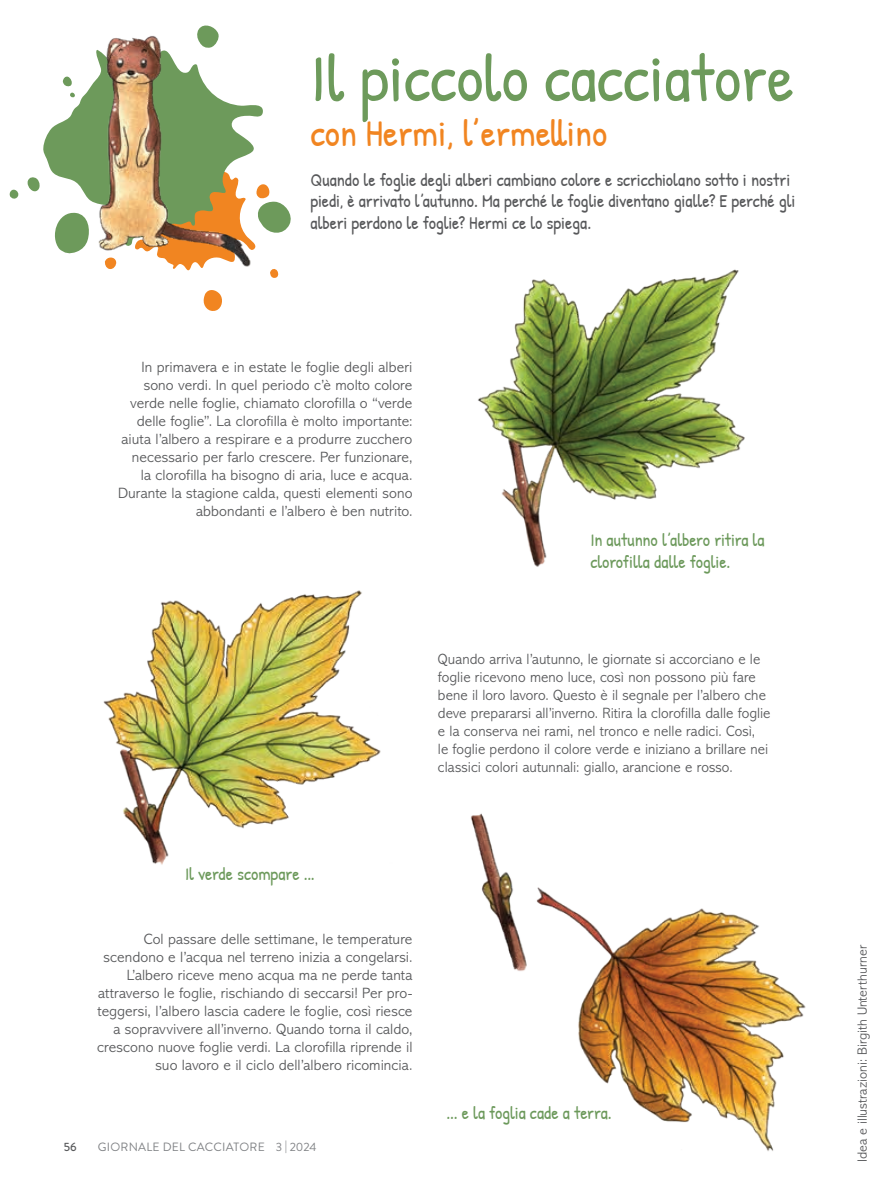
<style>
.page{position:relative;width:893px;height:1191px;background:#fff}
.page>*{position:absolute;margin:0;border:0;box-sizing:border-box;transform-origin:0 0}
.t1{font:67.5px "Patrick Hand";color:#6d9a5b}
.t2{font:37.5px "Patrick Hand";color:#f18521}
.t3{font:18px/21.6px "Patrick Hand";letter-spacing:-.005em;color:#57585a}
.t4{font:18px/21.6px "Patrick Hand";letter-spacing:-.005em;color:#6c995b}
.t5{font:300 15px/18px "Abadi MT Std";letter-spacing:.005em;color:#57585a;text-align:right}
.t6{font:300 13.5px "Abadi MT Std";color:#57585a}
.t7{font:12px "Brandon Grotesque";letter-spacing:.02em;color:#808285}
.t8{font:500 12px "Brandon Grotesque";color:#57585a}
</style>
<div class="page">
<svg style="left:203px;top:290px;width:19px;height:21px"></svg>
<svg style="left:43px;top:81px;width:32px;height:101px"></svg>
<svg style="left:54px;top:212px;width:21px;height:42px"></svg>
<svg style="left:9px;top:177px;width:31px;height:22px"></svg>
<svg style="left:263px;top:184px;width:28px;height:94px"></svg>
<svg style="left:63px;top:76px;width:12px;height:22px"></svg>
<img style="left:75px;top:25px;width:188px;height:246px">
<img style="left:478px;top:269px;width:267px;height:298px">
<img style="left:103px;top:590px;width:278px;height:275px">
<img style="left:471px;top:813px;width:335px;height:338px">
<h1 class="t1" style="left:310px;top:31px;width:485px">Il piccolo cacciatore</h1>
<h2 class="t2" style="left:310px;top:107px;width:298px">con Hermi, l’ermellino</h2>
<p class="t3" style="left:310px;top:168px;width:487px">Quando le foglie degli alberi cambiano colore e scricchiolano sotto i nostri piedi, è arrivato l’autunno. Ma perché le foglie diventano gialle? E perché gli alberi perdono le foglie? Hermi ce lo spiega.</p>
<p class="t5" style="left:118px;top:358px;width:296px">In primavera e in estate le foglie degli alberi sono verdi. In quel periodo c’è molto colore verde nelle foglie, chiamato clorofilla o “verde delle foglie”. La clorofilla è molto importante: aiuta l’albero a respirare e a produrre zucchero necessario per farlo crescere. Per funzionare, la clorofilla ha bisogno di aria, luce e acqua.<br>Durante la stagione calda, questi elementi sono abbondanti e l’albero è ben nutrito.</p>
<p class="t4" style="left:590px;top:528px;width:176px">In autunno l’albero ritira la clorofilla dalle foglie.</p>
<p class="t5" style="left:438px;top:650px;width:334px;text-align:left">Quando arriva l’autunno, le giornate si accorciano e le foglie ricevono meno luce, così non possono più fare bene il loro lavoro. Questo è il segnale per l’albero che deve prepararsi all’inverno. Ritira la clorofilla dalle foglie e la conserva nei rami, nel tronco e nelle radici. Così,<br>le foglie perdono il colore verde e iniziano a brillare nei classici colori autunnali: giallo, arancione e rosso.</p>
<p class="t4" style="left:185px;top:863px;width:131px">Il verde scompare ...</p>
<p class="t5" style="left:97px;top:930px;width:317px">Col passare delle settimane, le temperature scendono e l’acqua nel terreno inizia a congelarsi.<br>L’albero riceve meno acqua ma ne perde tanta attraverso le foglie, rischiando di seccarsi! Per pro&shy;teggersi, l’albero lascia cadere le foglie, così riesce a sopravvivere all’inverno. Quando torna il caldo, crescono nuove foglie verdi. La clorofilla riprende il suo lavoro e il ciclo dell’albero ricomincia.</p>
<p class="t8" style="left:64px;top:1138px;width:14px">56</p>
<p class="t7" style="left:98px;top:1139px;width:220px">GIORNALE DEL CACCIATORE 3 | 2024</p>
<p class="t4" style="left:446px;top:1101px;width:167px">... e la foglia cade a terra.</p>
<p class="t6" style="left:855px;top:1162px;width:219px;rotate:-90deg">Idea e illustrazioni: Birgith Unterthurner</p>
</div>
